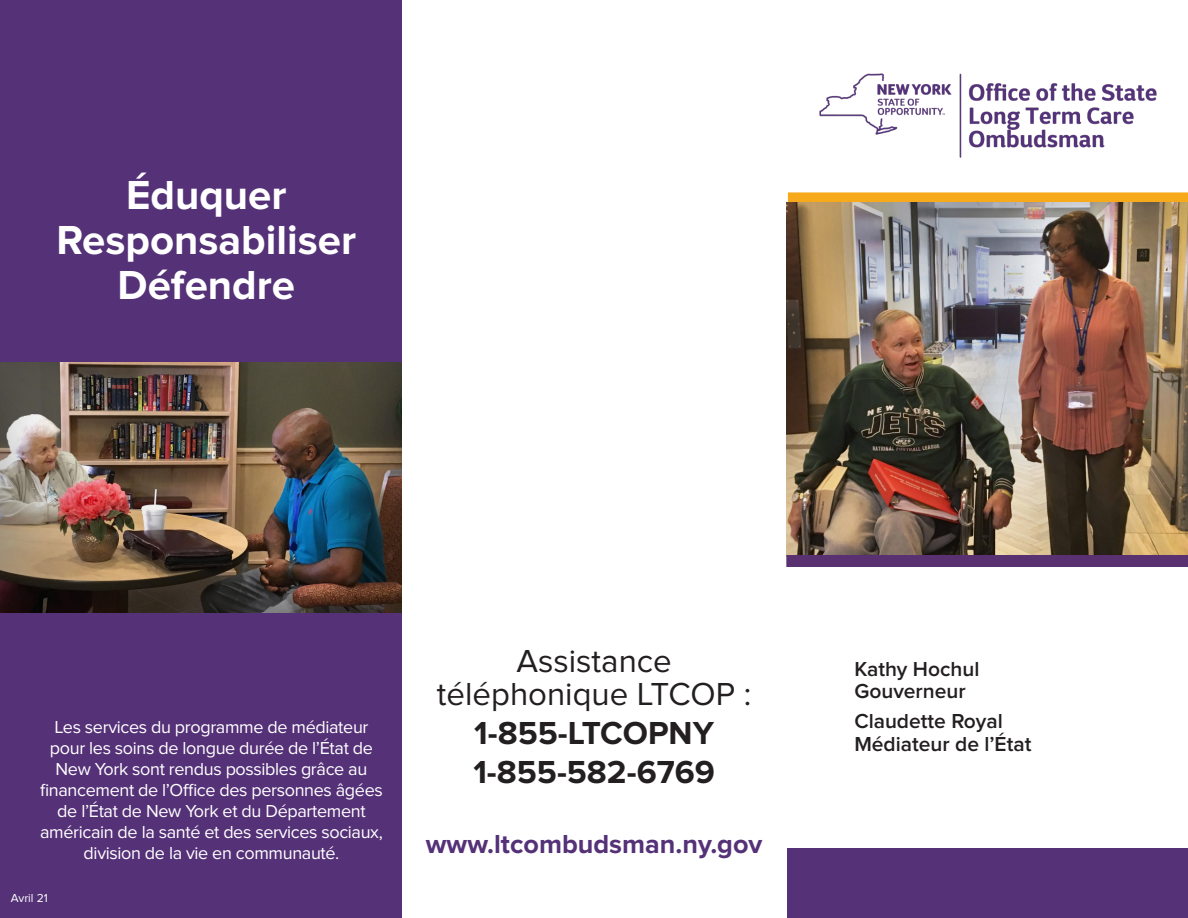
<style>
.page{position:relative;width:1188px;height:918px;background:#fff}
.page>*{position:absolute;margin:0;border:0;box-sizing:border-box;transform-origin:0 0}
.Paragraph_Style1{font:700 42px/45px "Proxima Nova";color:#fff;text-align:center}
.Paragraph_Style5{font:33px/33px "Proxima Nova";color:#231f20;text-align:center}
.Paragraph_Style7{font:700 33px "Proxima Nova";color:#231f20}
.Paragraph_Style2{font:700 27px "Proxima Nova";color:#553178}
.Paragraph_Style2-2{font:600 21px/22.5px "Proxima Nova";color:#231f20}
.Paragraph_Style4{font:18px/21px "Proxima Nova";letter-spacing:-.02em;color:#fff;text-align:center}
.Paragraph_Style2-3{font:12px "Proxima Nova";color:#fff}
</style>
<div class="page">
<div style="left:788px;top:192px;width:400px;height:11px;background:#f6aa1b"></div>
<img style="left:787px;top:203px;width:401px;height:352px">
<div style="left:786px;top:555px;width:402px;height:12px;background:#5a3170"></div>
<div style="left:0;top:0;width:402px;height:918px;background:#553178"></div>
<img style="left:0;top:363px;width:402px;height:249px">
<div style="left:788px;top:849px;width:400px;height:69px;background:#553178"></div>
<img style="left:819px;top:73px;width:338px;height:85px">
<p class="Paragraph_Style1" style="left:57px;top:173px;width:301px">Éduquer<br>Responsabiliser<br>Défendre</p>
<p class="Paragraph_Style4" style="left:40px;top:717px;width:344px">Les services du programme de médiateur pour les soins de longue durée de l’État de New York sont rendus possibles grâce au financement de l’Office des personnes âgées de l’État de New York et du Département américain de la santé et des services sociaux, division de la vie en communauté.</p>
<p class="Paragraph_Style2-3" style="left:11px;top:892px;width:39px">Avril 21</p>
<p class="Paragraph_Style5" style="left:437px;top:645px;width:316px">Assistance téléphonique LTCOP :</p>
<p class="Paragraph_Style7" style="left:474px;top:714px;width:241px">1-855-LTCOPNY</p>
<p class="Paragraph_Style7" style="left:473px;top:753px;width:243px">1-855-582-6769</p>
<p class="Paragraph_Style2" style="left:426px;top:829px;width:338px">www.ltcombudsman.ny.gov</p>
<p class="Paragraph_Style2-2" style="left:854px;top:658px;width:127px">Kathy Hochul<br>Gouverneur</p>
<p class="Paragraph_Style2-2" style="left:854px;top:711px;width:179px">Claudette Royal<br>Médiateur de l’État</p>
</div>
